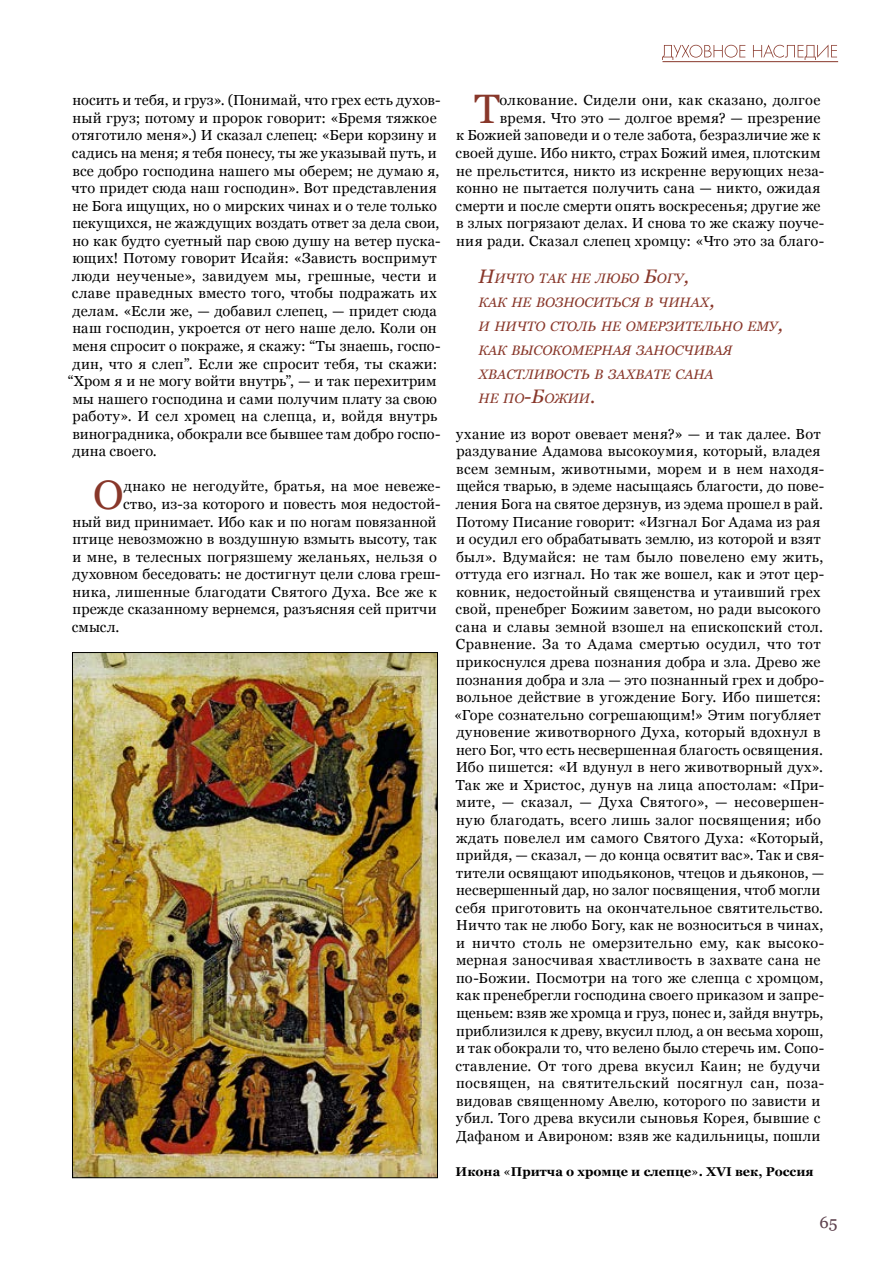
<style>
.page{position:relative;width:893px;height:1263px;background:#fff}
.page>*{position:absolute;margin:0;border:0;box-sizing:border-box;transform-origin:0 0}
.t1{font:41.1px "Georgia";color:#88372a}
.t2{font:16.5px "Georgia";color:#5d414d}
.t3{font:14.55px/17.5px "Georgia";letter-spacing:.015em;color:#000;text-align:right}
.t4{font:14.55px "Georgia";letter-spacing:-.01em;color:#000}
.t5{font:italic 13.65px/24px "Georgia";color:#88372a}
.t6{font:700 12.75px "Georgia";color:#000}
.s1{font-size:19.5px}
.s2{font-weight:400}
</style>
<div class="page">
<svg style="left:662px;top:45px;width:175px;height:15px"></svg>
<hr style="left:662px;top:61px;width:176px;height:1px;background:#88372a">
<img style="left:74px;top:654px;width:362px;height:522px">
<p class="t3" style="left:72px;top:92px;width:370px">носить и тебя, и груз». (Понимай, что грех есть духов-</p>
<p class="t3" style="left:72px;top:109px;width:366px">ный груз; потому и пророк говорит: «Бремя тяжкое</p>
<p class="t3" style="left:72px;top:127px;width:366px">отяготило меня».) И сказал слепец: «Бери корзину и</p>
<p class="t3" style="left:72px;top:144px;width:366px">садись на меня; я тебя понесу, ты же указывай путь, и</p>
<p class="t3" style="left:72px;top:162px;width:369px">все добро господина нашего мы оберем; не думаю я,</p>
<p class="t3" style="left:72px;top:180px;width:367px">что придет сюда наш господин». Вот представления</p>
<p class="t3" style="left:72px;top:197px;width:366px">не Бога ищущих, но о мирских чинах и о теле только</p>
<p class="t3" style="left:72px;top:215px;width:369px">пекущихся, не жаждущих воздать ответ за дела свои,</p>
<p class="t3" style="left:72px;top:232px;width:370px">но как будто суетный пар свою душу на ветер пуска-</p>
<p class="t3" style="left:72px;top:250px;width:366px">ющих! Потому говорит Исайя: «Зависть воспримут</p>
<p class="t3" style="left:72px;top:267px;width:366px">люди неученые», завидуем мы, грешные, чести и</p>
<p class="t3" style="left:72px;top:285px;width:366px">славе праведных вместо того, чтобы подражать их</p>
<p class="t3" style="left:73px;top:302px;width:366px">делам. «Если же, — добавил слепец, — придет сюда</p>
<p class="t3" style="left:72px;top:320px;width:366px">наш господин, укроется от него наше дело. Коли он</p>
<p class="t3" style="left:72px;top:338px;width:370px">меня спросит о покраже, я скажу: “Ты знаешь, госпо-</p>
<p class="t3" style="left:73px;top:355px;width:366px">дин, что я слеп”. Если же спросит тебя, ты скажи:</p>
<p class="t4" style="left:68px;top:372px;width:370px">“Хром я и не могу войти внутрь”, — и так перехитрим</p>
<p class="t3" style="left:72px;top:390px;width:366px">мы нашего господина и сами получим плату за свою</p>
<p class="t3" style="left:73px;top:408px;width:366px">работу». И сел хромец на слепца, и, войдя внутрь</p>
<p class="t3" style="left:72px;top:425px;width:370px">виноградника, обокрали все бывшее там добро госпо-</p>
<p class="t3" style="left:73px;top:443px;width:86px">дина своего.</p>
<p class="t1" style="left:93px;top:470px;width:32px">О</p>
<p class="t3" style="left:124px;top:478px;width:318px">днако не негодуйте, братья, на мое невеже-</p>
<p class="t3" style="left:123px;top:495px;width:319px">ство, из-за которого и повесть моя недостой-</p>
<p class="t3" style="left:72px;top:513px;width:366px">ный вид принимает. Ибо как и по ногам повязанной</p>
<p class="t3" style="left:72px;top:531px;width:366px">птице невозможно в воздушную взмыть высоту, так</p>
<p class="t3" style="left:72px;top:548px;width:366px">и мне, в телесных погрязшему желаньях, нельзя о</p>
<p class="t3" style="left:73px;top:566px;width:369px">духовном беседовать: не достигнут цели слова греш-</p>
<p class="t3" style="left:72px;top:583px;width:366px">ника, лишенные благодати Святого Духа. Все же к</p>
<p class="t3" style="left:72px;top:601px;width:366px">прежде сказанному вернемся, разъясняя сей притчи</p>
<p class="t3" style="left:72px;top:618px;width:49px">смысл.</p>
<p class="t1" style="left:474px;top:84px;width:26px">Т</p>
<p class="t3" style="left:456px;top:92px;width:370px">олкование. Сидели они, как сказано, долгое время. Что это — долгое время? — презрение<br>к Божией заповеди и о теле забота, безразличие же к своей душе. Ибо никто, страх Божий имея, плотским не прельстится, никто из искренне верующих неза&shy;конно не пытается получить сана — никто, ожидая смерти и после смерти опять воскресенья; другие же в злых погрязают делах. И снова то же скажу поуче&shy;ния ради. Сказал слепец хромцу: «Что это за благо-</p>
<p class="t5" style="left:479px;top:266px;width:306px"><span class="s1">Н</span>ичто так не любо <span class="s1">Б</span>огу<span class="s1">,<br></span>как не возноситься в чинах<span class="s1">,<br></span>и ничто столь не омерзительно ему<span class="s1">, </span>как высокомерная заносчивая хвастливость в захвате сана<br>не по<span class="s1">-Б</span>ожии<span class="s1">.</span></p>
<p class="t3" style="left:454px;top:425px;width:372px;text-align:left">ухание из ворот овевает меня?» — и так далее. Вот раздувание Адамова высокоумия, который, владея всем земным, животными, морем и в нем находя&shy;щейся тварью, в эдеме насыщаясь благости, до пове&shy;ления Бога на святое дерзнув, из эдема прошел в рай.<br>Потому Писание говорит: «Изгнал Бог Адама из рая и осудил его обрабатывать землю, из которой и взят был». Вдумайся: не там было повелено ему жить, оттуда его изгнал. Но так же вошел, как и этот цер&shy;ковник, недостойный священства и утаивший грех свой, пренебрег Божиим заветом, но ради высокого сана и славы земной взошел на епископский стол.<br>Сравнение. За то Адама смертью осудил, что тот прикоснулся древа познания добра и зла. Древо же познания добра и зла — это познанный грех и добро&shy;вольное действие в угождение Богу. Ибо пишется: «Горе сознательно согрешающим!» Этим погубляет дуновение животворного Духа, который вдохнул в него Бог, что есть несвершенная благость освящения.<br>Ибо пишется: «И вдунул в него животворный дух».<br>Так же и Христос, дунув на лица апостолам: «При&shy;мите, — сказал, — Духа Святого», — несовершен&shy;ную благодать, всего лишь залог посвящения; ибо ждать повелел им самого Святого Духа: «Который, прийдя, — сказал, — до конца освятит вас». Так и свя&shy;тители освящают иподьяконов, чтецов и дьяконов, — несвершенный дар, но залог посвящения, чтоб могли себя приготовить на окончательное святительство.<br>Ничто так не любо Богу, как не возноситься в чинах, и ничто столь не омерзительно ему, как высоко&shy;мерная заносчивая хвастливость в захвате сана не по-Божии. Посмотри на того же слепца с хромцом, как пренебрегли господина своего приказом и запре&shy;щеньем: взяв же хромца и груз, понес и, зайдя внутрь, приблизился к древу, вкусил плод, а он весьма хорош, и так обокрали то, что велено было стеречь им. Сопо&shy;ставление. От того древа вкусил Каин; не будучи посвящен, на святительский посягнул сан, поза&shy;видовав священному Авелю, которого по зависти и убил. Того древа вкусили сыновья Корея, бывшие с Дафаном и Авироном: взяв же кадильницы, пошли</p>
<p class="t6" style="left:456px;top:1163px;width:360px">Икона <span class="s2">«</span>Притча о хромце и слепце<span class="s2">»</span>. XVI век, Россия</p>
<p class="t2" style="left:819px;top:1212px;width:20px">65</p>
</div>
